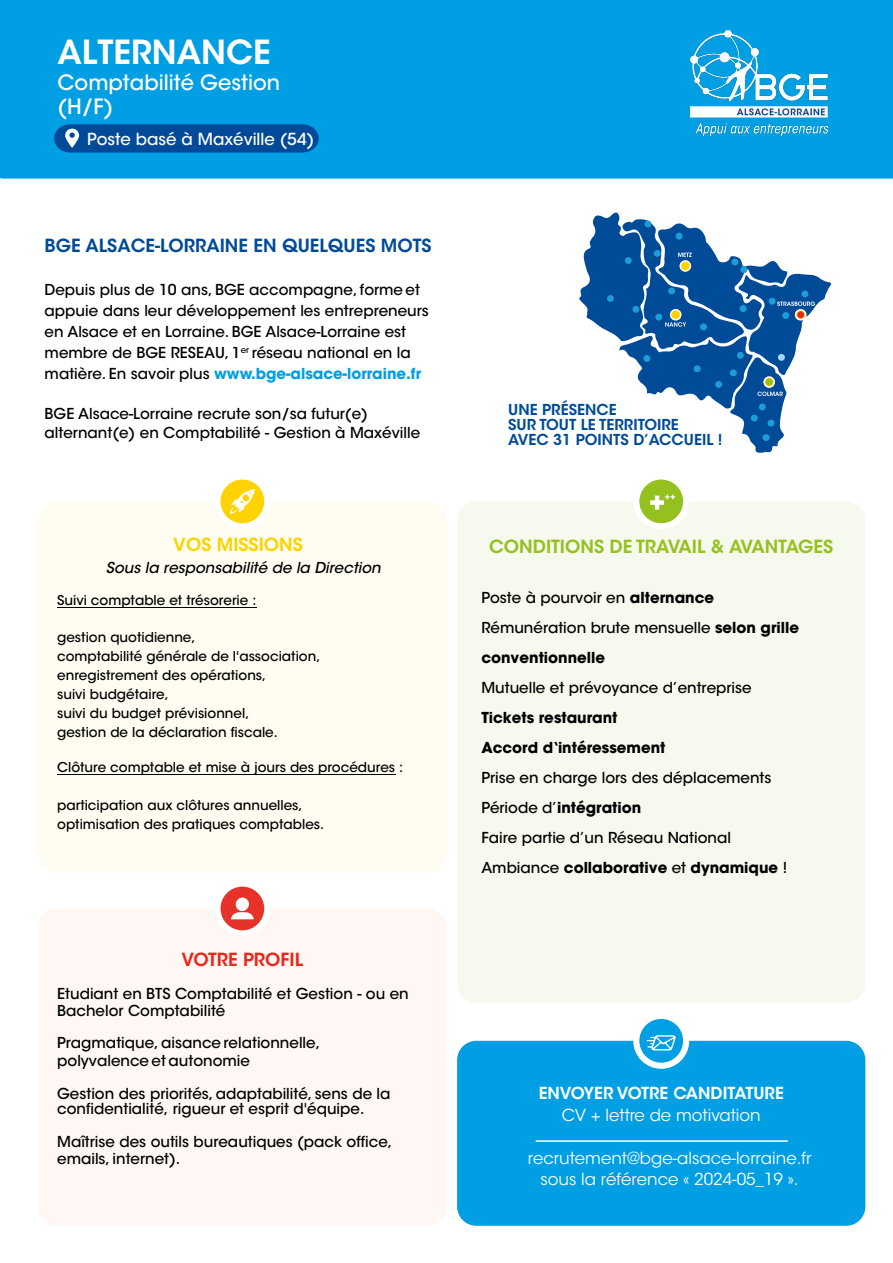
<style>
.page{position:relative;width:893px;height:1263px;background:#fff}
.page>*{position:absolute;margin:0;border:0;box-sizing:border-box;transform-origin:0 0}
.t1{font:600 33px "ITC Avant Garde Std";color:#fff}
.t2{font:500 21px/23.5px "ITC Avant Garde Std";color:#fff}
.t3{font:600 18px "ITC Avant Garde Std";color:#004b98}
.t4{font:600 18px "ITC Avant Garde Std";color:#95c11f}
.t5{font:600 18px "ITC Avant Garde Std";color:#e52a1e}
.t6{font:600 18px "ITC Avant Garde Std";color:#ffd300}
.t7{font:16.5px/20.4px "ITC Avant Garde Std";color:#fff;text-align:center}
.t8{font:500 16.5px "ITC Avant Garde Std";color:#fff}
.t9{font:600 16.5px "ITC Avant Garde Std";color:#fff}
.t10{font:500 15px/21px "ITC Avant Garde Std";color:#000}
.t11{font:700 15px/30px "ITC Avant Garde Std";color:#000}
.t12{font:600 15px/15px "ITC Avant Garde Std";color:#004b98}
.t13{font:italic 500 15px "ITC Avant Garde Std";color:#000}
.t14{font:500 13.5px/18.9px "ITC Avant Garde Std";color:#000}
.s1{font-weight:700;color:#009fe3}
.s2{font-weight:700}
</style>
<div class="page">
<div style="left:0;top:0;width:893px;height:179px;background:#009fe3"></div>
<div style="left:457px;top:1041px;width:408px;height:185px;background:#009fe3;border-radius:19px"></div>
<div style="left:457px;top:501px;width:408px;height:501px;background:#f6f9ed;border-radius:19px"></div>
<div style="left:38px;top:501px;width:408px;height:372px;background:#fffdf2;border-radius:19px"></div>
<div style="left:38px;top:908px;width:408px;height:318px;background:#fef7f3;border-radius:19px"></div>
<svg style="left:54px;top:124px;width:265px;height:29px;background:#05529e"></svg>
<img style="left:680px;top:23px;width:159px;height:124px">
<svg style="left:579px;top:212px;width:253px;height:241px"></svg>
<div style="left:766px;top:379px;width:7px;height:6px;background:#95c11f;border-radius:50%"></div>
<hr style="left:57px;top:774px;width:338px;height:1px;background:#000">
<hr style="left:57px;top:607px;width:199px;height:1px;background:#000">
<div style="left:214px;top:880px;width:56px;height:56px;background:#fff;border-radius:50%"></div>
<div style="left:633px;top:473px;width:56px;height:56px;background:#fff;border-radius:50%"></div>
<div style="left:639px;top:479px;width:44px;height:44px;background:#95c11f;border-radius:50%"></div>
<svg style="left:650px;top:495px;width:25px;height:15px"></svg>
<div style="left:214px;top:473px;width:56px;height:56px;background:#fff;border-radius:50%"></div>
<div style="left:220px;top:479px;width:44px;height:44px;background:#ffd300;border-radius:50%"></div>
<svg style="left:230px;top:489px;width:25px;height:25px"></svg>
<div style="left:633px;top:1013px;width:56px;height:56px;background:#fff;border-radius:50%"></div>
<div style="left:639px;top:1019px;width:44px;height:44px;background:#009fe3;border-radius:50%"></div>
<svg style="left:647px;top:1035px;width:29px;height:15px"></svg>
<div style="left:220px;top:887px;width:44px;height:43px;background:#e63329;border-radius:50%"></div>
<div style="left:236px;top:897px;width:13px;height:14px;background:#fff;border-radius:50%"></div>
<svg style="left:231px;top:912px;width:23px;height:7px"></svg>
<hr style="left:536px;top:1140px;width:252px;height:2px;background:#fff">
<h1 class="t1" style="left:58px;top:31px;width:215px">ALTERNANCE</h1>
<h2 class="t2" style="left:58px;top:71px;width:224px">Comptabilité Gestion (H/F)</h2>
<p class="t8" style="left:87px;top:129px;width:229px">Poste basé à Maxéville (54)</p>
<p class="t3" style="left:45px;top:234px;width:388px">BGE ALSACE-LORRAINE EN QUELQUES MOTS</p>
<p class="t10" style="left:45px;top:279px;width:386px">Depuis plus de 10 ans, BGE accompagne, forme et appuie dans leur développement les entrepreneurs en Alsace et en Lorraine. BGE Alsace-Lorraine est membre de BGE RESEAU, 1<sup>er</sup> réseau national en la matière. En savoir plus <span class="s1">www.bge-alsace-lorraine.fr</span></p>
<p class="t10" style="left:45px;top:403px;width:377px;line-height:19.6px">BGE Alsace-Lorraine recrute son/sa futur(e) alternant(e) en Comptabilité - Gestion à Maxéville</p>
<p class="t6" style="left:173px;top:533px;width:131px">VOS MISSIONS</p>
<p class="t13" style="left:106px;top:558px;width:276px">Sous la responsabilité de la Direction</p>
<p class="t14" style="left:57px;top:590px;width:201px">Suivi comptable et trésorerie :</p>
<p class="t14" style="left:57px;top:628px;width:265px">gestion quotidienne,<br>comptabilité générale de l'association, enregistrement des opérations,<br>suivi budgétaire,<br>suivi du budget prévisionnel,<br>gestion de la déclaration fiscale.</p>
<p class="t14" style="left:57px;top:758px;width:348px">Clôture comptable et mise à jours des procédures :</p>
<p class="t14" style="left:57px;top:796px;width:269px">participation aux clôtures annuelles, optimisation des pratiques comptables.</p>
<p class="t5" style="left:181px;top:948px;width:123px">VOTRE PROFIL</p>
<p class="t10" style="left:57px;top:985px;width:353px;line-height:17.2px">Etudiant en BTS Comptabilité et Gestion - ou en<br>Bachelor Comptabilité</p>
<p class="t10" style="left:57px;top:1034px;width:264px;line-height:17.2px">Pragmatique, aisance relationnelle, polyvalence et autonomie</p>
<p class="t10" style="left:57px;top:1085px;width:335px;line-height:15.8px">Gestion des priorités, adaptabilité, sens de la confidentialité, rigueur et esprit d'équipe.</p>
<p class="t10" style="left:57px;top:1134px;width:337px;line-height:16.5px">Maîtrise des outils bureautiques (pack office, emails, internet).</p>
<p class="t12" style="left:508px;top:402px;width:216px">UNE PRÉSENCE<br>SUR TOUT LE TERRITOIRE<br>AVEC 31 POINTS D’ACCUEIL !</p>
<p class="t4" style="left:489px;top:535px;width:346px">CONDITIONS DE TRAVAIL &amp; AVANTAGES</p>
<p class="t10" style="left:481px;top:582px;width:319px;line-height:30.8px">Poste à pourvoir en <span class="s2">alternance<br></span>Rémunération brute mensuelle <span class="s2">selon grille</span></p>
<p class="t11" style="left:481px;top:642px;width:125px">conventionnelle</p>
<p class="t10" style="left:481px;top:677px;width:272px">Mutuelle et prévoyance d’entreprise</p>
<p class="t11" style="left:481px;top:702px;width:186px">Tickets restaurant<br>Accord d‘intéressement</p>
<p class="t10" style="left:481px;top:762px;width:307px;line-height:30px">Prise en charge lors des déplacements Période d’<span class="s2">intégration<br></span>Faire partie d’un Réseau National Ambiance <span class="s2">collaborative</span> et <span class="s2">dynamique</span> !</p>
<p class="t9" style="left:539px;top:1082px;width:247px">ENVOYER VOTRE CANDITATURE</p>
<p class="t7" style="left:562px;top:1105px;width:201px">CV + lettre de motivation</p>
<p class="t7" style="left:528px;top:1148px;width:285px">recrutement@bge-alsace-lorraine.fr sous la référence « 2024-05_19 ».</p>
</div>
